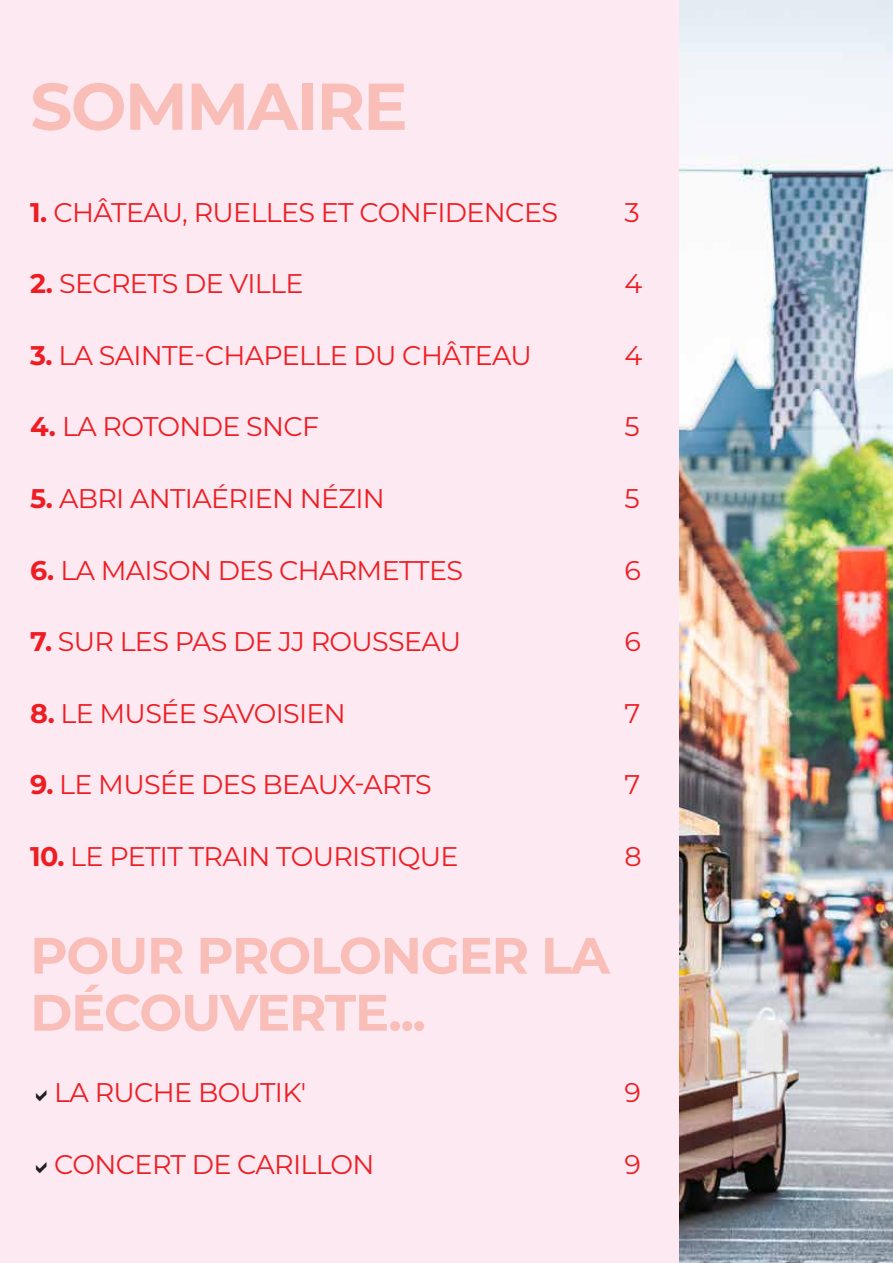
<style>
.page{position:relative;width:893px;height:1263px;background:#fce9f1}
.page>*{position:absolute;margin:0;border:0;box-sizing:border-box;transform-origin:0 0}
.t1{font:700 66px "Montserrat";letter-spacing:-.025em;color:#f9beb7}
.t2{font:700 51px/57px "Montserrat";letter-spacing:-.025em;color:#f9beb7}
.t3{font:27px "Montserrat";letter-spacing:-.025em;color:#ee1d23}
.s1{font-weight:700}
</style>
<div class="page">
<img style="left:680px;top:0;width:213px;height:1263px">
<h1 class="t1" style="left:30px;top:59px;width:379px">SOMMAIRE</h1>
<p class="t3" style="left:30px;top:194px;width:529px"><span class="s1">1.</span> CHÂTEAU, RUELLES ET CONFIDENCES</p>
<p class="t3" style="left:624px;top:194px;width:17px">3</p>
<p class="t3" style="left:30px;top:265px;width:275px"><span class="s1">2.</span> SECRETS DE VILLE</p>
<p class="t3" style="left:624px;top:265px;width:19px">4</p>
<p class="t3" style="left:30px;top:337px;width:503px"><span class="s1">3.</span> LA SAINTE-CHAPELLE DU CHÂTEAU</p>
<p class="t3" style="left:624px;top:337px;width:19px">4</p>
<p class="t3" style="left:30px;top:408px;width:291px"><span class="s1">4.</span> LA ROTONDE SNCF</p>
<p class="t3" style="left:624px;top:408px;width:17px">5</p>
<p class="t3" style="left:30px;top:480px;width:356px"><span class="s1">5.</span> ABRI ANTIAÉRIEN NÉZIN</p>
<p class="t3" style="left:624px;top:480px;width:17px">5</p>
<p class="t3" style="left:30px;top:551px;width:434px"><span class="s1">6.</span> LA MAISON DES CHARMETTES</p>
<p class="t3" style="left:624px;top:551px;width:18px">6</p>
<p class="t3" style="left:30px;top:623px;width:432px"><span class="s1">7.</span> SUR LES PAS DE JJ ROUSSEAU</p>
<p class="t3" style="left:624px;top:623px;width:18px">6</p>
<p class="t3" style="left:30px;top:694px;width:317px"><span class="s1">8.</span> LE MUSÉE SAVOISIEN</p>
<p class="t3" style="left:624px;top:694px;width:17px">7</p>
<p class="t3" style="left:30px;top:766px;width:403px"><span class="s1">9.</span> LE MUSÉE DES BEAUX-ARTS</p>
<p class="t3" style="left:624px;top:766px;width:17px">7</p>
<p class="t3" style="left:30px;top:837px;width:430px"><span class="s1">10.</span> LE PETIT TRAIN TOURISTIQUE</p>
<p class="t3" style="left:624px;top:837px;width:19px">8</p>
<h2 class="t2" style="left:30px;top:924px;width:581px">POUR PROLONGER LA<br>DÉCOUVERTE...</h2>
<p class="t3" style="left:54px;top:1074px;width:253px">LA RUCHE BOUTIK'</p>
<p class="t3" style="left:624px;top:1074px;width:18px">9</p>
<p class="t3" style="left:54px;top:1145px;width:322px">CONCERT DE CARILLON</p>
<p class="t3" style="left:624px;top:1145px;width:18px">9</p>
</div>
